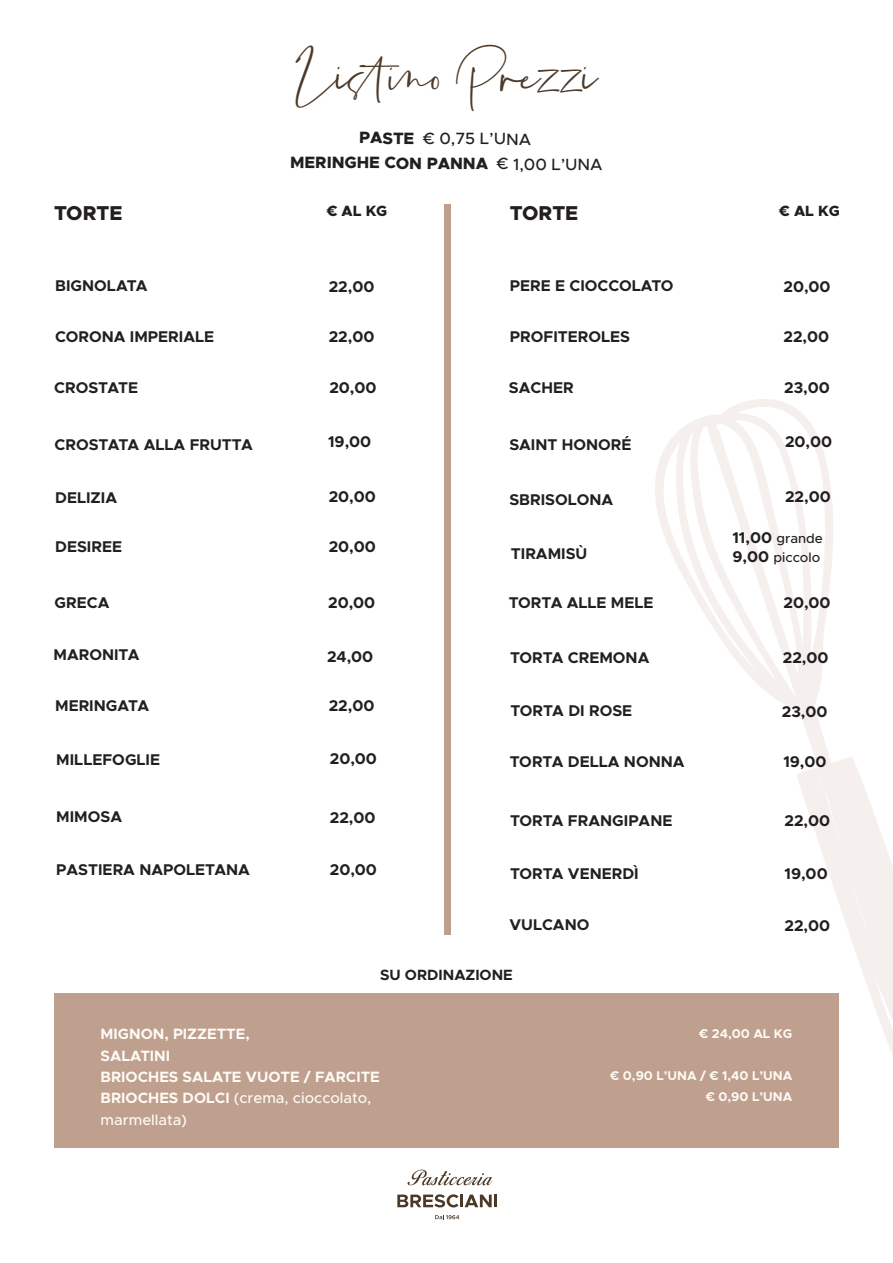
<style>
.page{position:relative;width:893px;height:1263px;background:#fff}
.page>*{position:absolute;margin:0;border:0;box-sizing:border-box;transform-origin:0 0}
.t1{font:30.3px "La Paloma";letter-spacing:.005em;color:#4d3928}
.t2{font:800 20.1px "Metropolis";color:#231f20}
.t3{font:800 16.5px "Metropolis";letter-spacing:-.01em;color:#231f20}
.t4{font:500 16.5px "Metropolis";color:#231f20}
.t5{font:700 15.6px "Metropolis";color:#231f20}
.t6{font:700 15px "Metropolis";color:#fefaf5}
.t7{font:500 15px "Metropolis";color:#fefaf5}
.t8{font:700 14.85px "Metropolis";color:#231f20}
.t9{font:800 14.85px "Metropolis";color:#231f20}
.t10{font:500 13.5px "Metropolis";color:#231f20}
.t11{font:700 12.75px "Metropolis";color:#fefaf5}
.s1{font-weight:700;font-size:15.6px}
.s2{font-weight:700}
</style>
<div class="page">
<svg style="left:655px;top:399px;width:238px;height:655px"></svg>
<div style="left:54px;top:993px;width:785px;height:154px;background:#bf9f8e"></div>
<div style="left:444px;top:204px;width:6px;height:730px;background:#be9f8d"></div>
<svg style="left:408px;top:1170px;width:84px;height:15px"></svg>
<svg style="left:397px;top:1194px;width:100px;height:13px"></svg>
<svg style="left:435px;top:1215px;width:24px;height:4px"></svg>
<p class="t1" style="left:295px;top:59px;width:304px">Listino P rezzi</p>
<p class="t3" style="left:359px;top:127px;width:57px">PASTE</p>
<p class="t4" style="left:424px;top:127px;width:109px;rotate:1deg">€ 0,75 L’UNA</p>
<p class="t3" style="left:290px;top:152px;width:199px">MERINGHE CON PANNA</p>
<p class="t4" style="left:498px;top:153px;width:107px;rotate:1deg">€ 1,00 L’UNA</p>
<p class="t2" style="left:54px;top:200px;width:70px">TORTE</p>
<p class="t9" style="left:327px;top:201px;width:62px">€ AL KG</p>
<p class="t2" style="left:510px;top:200px;width:70px">TORTE</p>
<p class="t9" style="left:779px;top:201px;width:62px">€ AL KG</p>
<p class="t5" style="left:55px;top:276px;width:94px">BIGNOLATA</p>
<p class="t5" style="left:329px;top:276px;width:47px">22,00</p>
<p class="t5" style="left:510px;top:276px;width:165px">PERE E CIOCCOLATO</p>
<p class="t5" style="left:783px;top:276px;width:49px">20,00</p>
<p class="t5" style="left:55px;top:327px;width:160px">CORONA IMPERIALE</p>
<p class="t5" style="left:329px;top:327px;width:47px">22,00</p>
<p class="t5" style="left:510px;top:327px;width:122px">PROFITEROLES</p>
<p class="t5" style="left:783px;top:327px;width:47px">22,00</p>
<p class="t5" style="left:54px;top:377px;width:85px">CROSTATE</p>
<p class="t5" style="left:329px;top:377px;width:49px">20,00</p>
<p class="t5" style="left:509px;top:377px;width:66px">SACHER</p>
<p class="t5" style="left:784px;top:377px;width:47px">23,00</p>
<p class="t5" style="left:328px;top:431px;width:45px">19,00</p>
<p class="t5" style="left:785px;top:431px;width:49px">20,00</p>
<p class="t5" style="left:55px;top:435px;width:200px">CROSTATA ALLA FRUTTA</p>
<p class="t5" style="left:509px;top:435px;width:124px">SAINT HONORÉ</p>
<p class="t5" style="left:55px;top:487px;width:63px">DELIZIA</p>
<p class="t5" style="left:329px;top:487px;width:49px">20,00</p>
<p class="t5" style="left:509px;top:490px;width:105px">SBRISOLONA</p>
<p class="t5" style="left:785px;top:486px;width:47px">22,00</p>
<p class="t5" style="left:55px;top:537px;width:68px">DESIREE</p>
<p class="t5" style="left:329px;top:537px;width:49px">20,00</p>
<p class="t5" style="left:511px;top:543px;width:78px">TIRAMISÙ</p>
<p class="t10" style="left:732px;top:530px;width:92px"><span class="s1">11,00</span> grande</p>
<p class="t10" style="left:732px;top:549px;width:89px"><span class="s1">9,00</span> piccolo</p>
<p class="t5" style="left:55px;top:592px;width:56px">GRECA</p>
<p class="t5" style="left:328px;top:592px;width:49px">20,00</p>
<p class="t5" style="left:509px;top:593px;width:146px">TORTA ALLE MELE</p>
<p class="t5" style="left:783px;top:593px;width:49px">20,00</p>
<p class="t5" style="left:54px;top:645px;width:87px">MARONITA</p>
<p class="t5" style="left:327px;top:646px;width:48px">24,00</p>
<p class="t5" style="left:510px;top:648px;width:141px">TORTA CREMONA</p>
<p class="t5" style="left:783px;top:648px;width:47px">22,00</p>
<p class="t5" style="left:55px;top:695px;width:95px">MERINGATA</p>
<p class="t5" style="left:329px;top:695px;width:47px">22,00</p>
<p class="t5" style="left:510px;top:700px;width:123px">TORTA DI ROSE</p>
<p class="t5" style="left:782px;top:702px;width:47px">23,00</p>
<p class="t5" style="left:56px;top:750px;width:105px">MILLEFOGLIE</p>
<p class="t5" style="left:330px;top:749px;width:49px">20,00</p>
<p class="t5" style="left:510px;top:751px;width:176px">TORTA DELLA NONNA</p>
<p class="t5" style="left:783px;top:751px;width:45px">19,00</p>
<p class="t5" style="left:56px;top:807px;width:67px">MIMOSA</p>
<p class="t5" style="left:330px;top:807px;width:47px">22,00</p>
<p class="t5" style="left:510px;top:811px;width:164px">TORTA FRANGIPANE</p>
<p class="t5" style="left:784px;top:811px;width:47px">22,00</p>
<p class="t5" style="left:56px;top:859px;width:195px">PASTIERA NAPOLETANA</p>
<p class="t5" style="left:330px;top:860px;width:49px">20,00</p>
<p class="t5" style="left:510px;top:863px;width:130px">TORTA VENERDÌ</p>
<p class="t5" style="left:784px;top:863px;width:45px">19,00</p>
<p class="t5" style="left:509px;top:915px;width:81px">VULCANO</p>
<p class="t5" style="left:784px;top:915px;width:47px">22,00</p>
<p class="t8" style="left:380px;top:965px;width:134px">SU ORDINAZIONE</p>
<p class="t6" style="left:101px;top:1025px;width:151px">MIGNON, PIZZETTE,</p>
<p class="t6" style="left:101px;top:1046px;width:71px">SALATINI</p>
<p class="t6" style="left:101px;top:1067px;width:281px">BRIOCHES SALATE VUOTE / FARCITE</p>
<p class="t7" style="left:101px;top:1089px;width:272px"><span class="s2">BRIOCHES DOLCI</span> (crema, cioccolato,</p>
<p class="t7" style="left:101px;top:1110px;width:88px">marmellata)</p>
<p class="t11" style="left:699px;top:1025px;width:94px">€ 24,00 AL KG</p>
<p class="t11" style="left:610px;top:1068px;width:183px">€ 0,90 L’UNA / € 1,40 L’UNA</p>
<p class="t11" style="left:706px;top:1089px;width:88px">€ 0,90 L’UNA</p>
</div>
